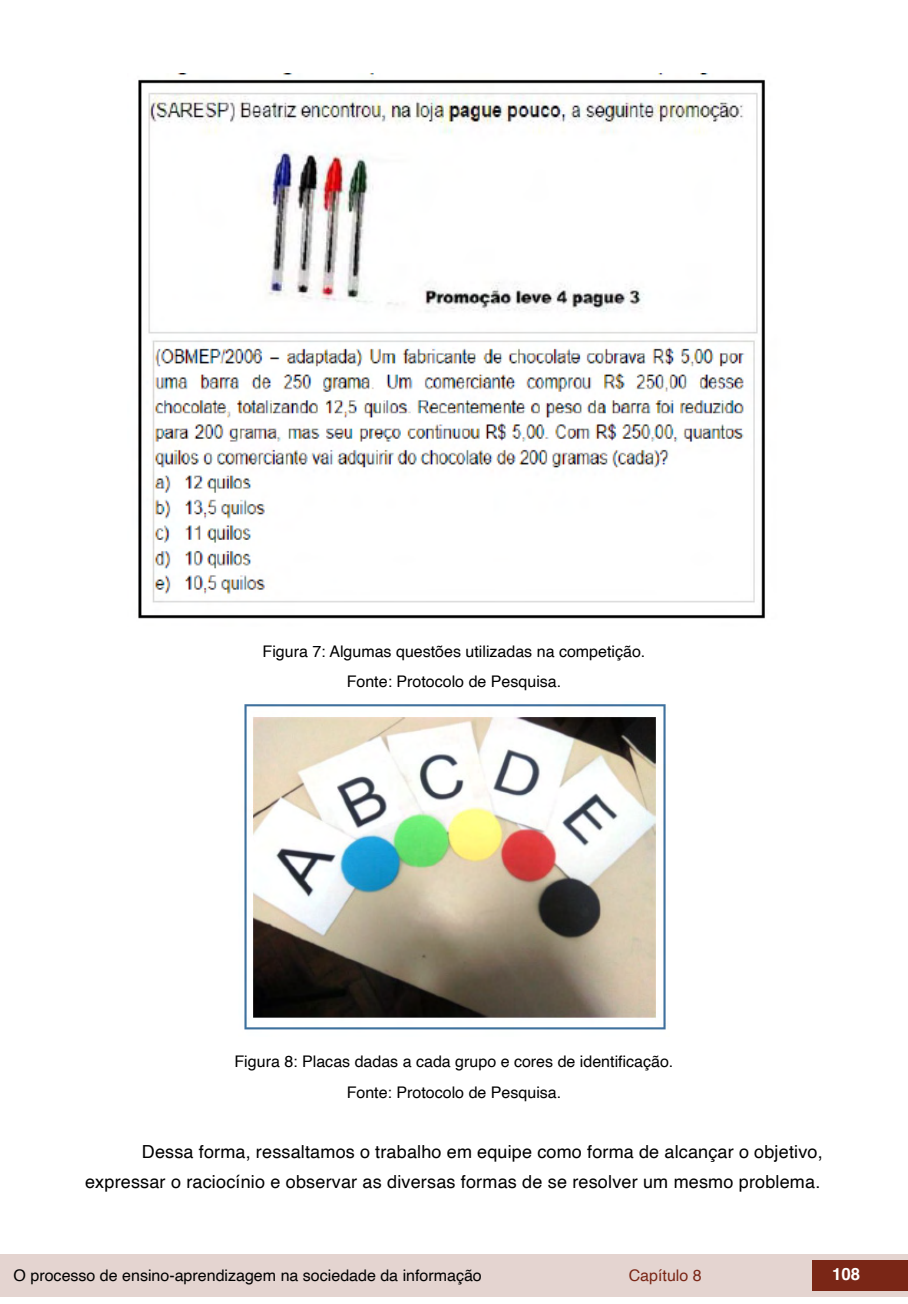
<style>
.page{position:relative;width:908px;height:1304px;background:#fff}
.page>*{position:absolute;margin:0;border:0;box-sizing:border-box;transform-origin:0 0}
.t1{font:18px/30px "Helvetica";letter-spacing:.01em;color:#000;text-align:right}
.t2{font:700 16.8px "Helvetica";color:#fff}
.t3{font:16px/30.6px "Helvetica";color:#000;text-align:center}
.t4{font:16px "Helvetica";color:#7a2616}
</style>
<div class="page">
<div style="left:0;top:1254px;width:906px;height:43px;background:#e4d4d0"></div>
<div style="left:812px;top:1261px;width:95px;height:30px;background:#7a2616"></div>
<img style="left:138px;top:74px;width:627px;height:545px">
<img style="left:244px;top:704px;width:422px;height:326px">
<p class="t3" style="left:262px;top:636px;width:384px">Figura 7: Algumas questões utilizadas na competição.<br>Fonte: Protocolo de Pesquisa.</p>
<p class="t3" style="left:234px;top:1047px;width:440px">Figura 8: Placas dadas a cada grupo e cores de identificação.<br>Fonte: Protocolo de Pesquisa.</p>
<p class="t1" style="left:85px;top:1137px;width:738px">Dessa forma, ressaltamos o trabalho em equipe como forma de alcançar o objetivo, expressar o raciocínio e observar as diversas formas de se resolver um mesmo problema.</p>
<p class="t3" style="left:14px;top:1260px;width:469px">O processo de ensino-aprendizagem na sociedade da informação</p>
<p class="t4" style="left:628px;top:1263px;width:74px">Capítulo 8</p>
<p class="t2" style="left:831px;top:1261px;width:30px">108</p>
</div>
